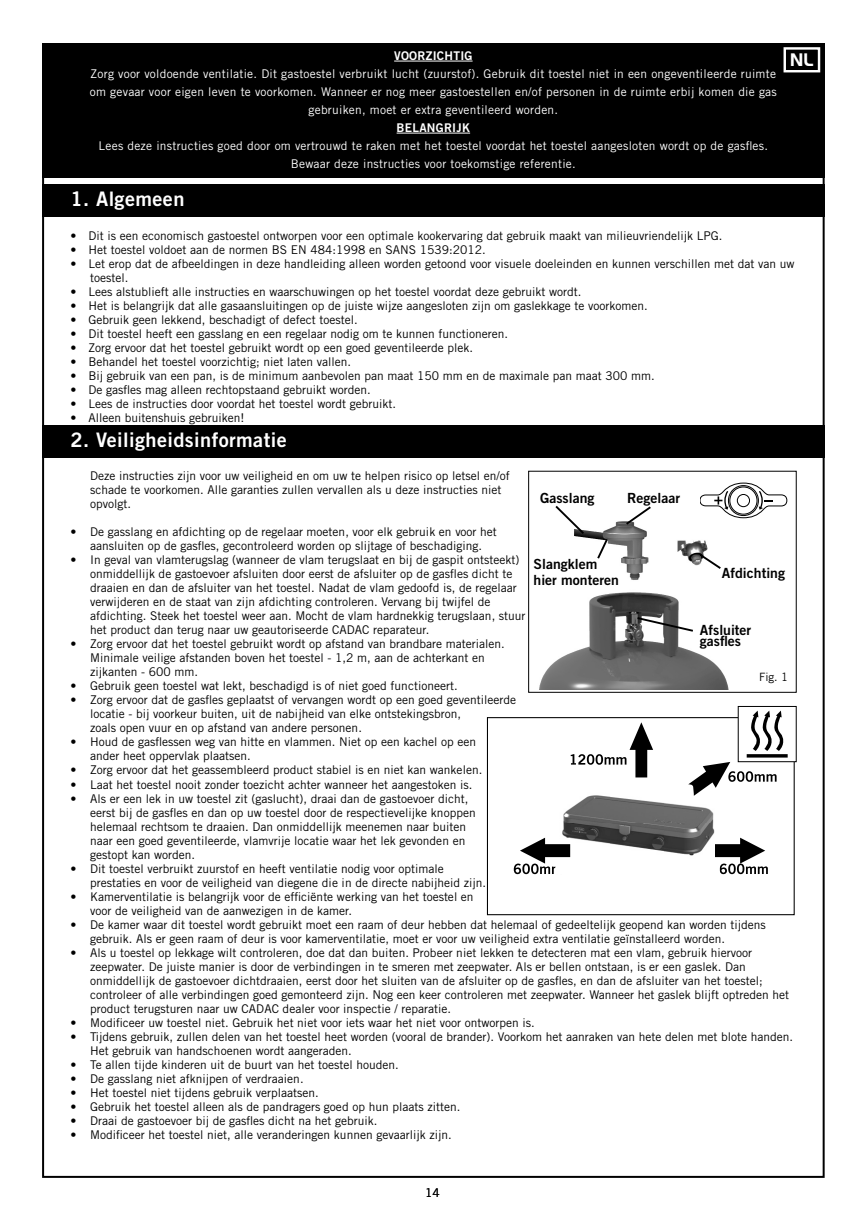
<style>
.page{position:relative;width:866px;height:1220px;background:#fff}
.page>*{position:absolute;margin:0;border:0;box-sizing:border-box;transform-origin:0 0}
.t1{font:20px "Trade Gothic LT Std Bd 2";letter-spacing:.02em;color:#fff}
.t2{font:16.2px "Hancock Park Laser";color:#fff}
.t3{font:14px/11.4px "Trade Gothic LT Std Bd 2";color:#000}
.t4{font:12px/14px "Trade Gothic LT Std";color:#000}
.t5{font:12px/18px "Trade Gothic LT Std";letter-spacing:.02em;color:#fff;text-align:center}
.t6{font:12px "Trade Gothic LT Std Bd 2";letter-spacing:.02em;color:#fff}
.t7{font:11.4px "Trade Gothic LT Std";color:#000}
</style>
<div class="page">
<div style="left:42px;top:44px;width:782px;height:134px;background:#000"></div>
<hr style="left:394px;top:61px;width:78px;height:1px;background:#fff">
<hr style="left:397px;top:133px;width:73px;height:1px;background:#fff">
<div style="left:783px;top:47px;width:37px;height:25px;border:2px solid #fff"></div>
<div style="left:42px;top:184px;width:782px;height:33px;background:#000"></div>
<div style="left:42px;top:425px;width:782px;height:32px;background:#000"></div>
<div style="left:487px;top:717px;width:308px;height:198px;border:1px solid #000"></div>
<div style="left:738px;top:706px;width:58px;height:55px;background:#fff"></div>
<div style="left:738px;top:706px;width:59px;height:56px;border:1px solid #000"></div>
<img style="left:562px;top:777px;width:153px;height:80px">
<svg style="left:571px;top:722px;width:82px;height:55px"></svg>
<svg style="left:715px;top:837px;width:53px;height:37px"></svg>
<svg style="left:514px;top:837px;width:56px;height:37px"></svg>
<svg style="left:688px;top:710px;width:99px;height:85px"></svg>
<img style="left:539px;top:521px;width:190px;height:168px">
<svg style="left:700px;top:483px;width:87px;height:35px"></svg>
<svg style="left:697px;top:552px;width:26px;height:19px"></svg>
<svg style="left:624px;top:506px;width:29px;height:20px"></svg>
<svg style="left:553px;top:505px;width:33px;height:31px"></svg>
<svg style="left:595px;top:537px;width:14px;height:23px"></svg>
<svg style="left:635px;top:616px;width:60px;height:17px"></svg>
<p class="t6" style="left:394px;top:48px;width:80px">VOORZICHTIG</p>
<p class="t5" style="left:90px;top:64px;width:688px">Zorg voor voldoende ventilatie. Dit gastoestel verbruikt lucht (zuurstof). Gebruik dit toestel niet in een ongeventileerde ruimte om gevaar voor eigen leven te voorkomen. Wanneer er nog meer gastoestellen en/of personen in de ruimte erbij komen die gas gebruiken, moet er extra geventileerd worden.</p>
<p class="t6" style="left:397px;top:120px;width:75px">BELANGRIJK</p>
<p class="t5" style="left:99px;top:136px;width:671px">Lees deze instructies goed door om vertrouwd te raken met het toestel voordat het toestel aangesloten wordt op de gasfles.<br>Bewaar deze instructies voor toekomstige referentie.</p>
<h2 class="t2" style="left:791px;top:48px;width:23px">NL</h2>
<h1 class="t1" style="left:70px;top:187px;width:115px">1. Algemeen</h1>
<p class="t4" style="left:70px;top:228px;width:653px">• Dit is een economisch gastoestel ontworpen voor een optimale kookervaring dat gebruik maakt van milieuvriendelijk LPG.</p>
<p class="t4" style="left:70px;top:242px;width:417px">• Het toestel voldoet aan de normen BS EN 484:1998 en SANS 1539:2012.</p>
<p class="t4" style="left:90px;top:256px;width:706px;text-indent:-20px">• Let erop dat de afbeeldingen in deze handleiding alleen worden getoond voor visuele doeleinden en kunnen verschillen met dat van uw toestel.</p>
<p class="t4" style="left:70px;top:284px;width:512px">• Lees alstublieft alle instructies en waarschuwingen op het toestel voordat deze gebruikt wordt.</p>
<p class="t4" style="left:70px;top:298px;width:579px">• Het is belangrijk dat alle gasaansluitingen op de juiste wijze aangesloten zijn om gaslekkage te voorkomen.</p>
<p class="t4" style="left:70px;top:312px;width:289px">• Gebruik geen lekkend, beschadigt of defect toestel.</p>
<p class="t4" style="left:70px;top:326px;width:439px">• Dit toestel heeft een gasslang en een regelaar nodig om te kunnen functioneren.</p>
<p class="t4" style="left:70px;top:340px;width:404px">• Zorg ervoor dat het toestel gebruikt wordt op een goed geventileerde plek.</p>
<p class="t4" style="left:70px;top:354px;width:282px">• Behandel het toestel voorzichtig; niet laten vallen.</p>
<p class="t4" style="left:70px;top:368px;width:586px">• Bij gebruik van een pan, is de minimum aanbevolen pan maat 150 mm en de maximale pan maat 300 mm.</p>
<p class="t4" style="left:70px;top:382px;width:302px">• De gasfles mag alleen rechtopstaand gebruikt worden.</p>
<p class="t4" style="left:70px;top:396px;width:327px">• Lees de instructies door voordat het toestel wordt gebruikt.</p>
<p class="t4" style="left:70px;top:410px;width:176px">• Alleen buitenshuis gebruiken!</p>
<h1 class="t1" style="left:70px;top:427px;width:218px">2. Veiligheidsinformatie</h1>
<p class="t4" style="left:90px;top:469px;width:421px">Deze instructies zijn voor uw veiligheid en om uw te helpen risico op letsel en/of schade te voorkomen. Alle garanties zullen vervallen als u deze instructies niet opvolgt.</p>
<p class="t4" style="left:70px;top:525px;width:428px;text-align:center">• De gasslang en afdichting op de regelaar moeten, voor elk gebruik en voor het aansluiten op de gasfles, gecontroleerd worden op slijtage of beschadiging.</p>
<p class="t4" style="left:90px;top:553px;width:437px;text-indent:-20px">• In geval van vlamterugslag (wanneer de vlam terugslaat en bij de gaspit ontsteekt) onmiddellijk de gastoevoer afsluiten door eerst de afsluiter op de gasfles dicht te draaien en dan de afsluiter van het toestel. Nadat de vlam gedoofd is, de regelaar verwijderen en de staat van zijn afdichting controleren. Vervang bij twijfel de afdichting. Steek het toestel weer aan. Mocht de vlam hardnekkig terugslaan, stuur het product dan terug naar uw geautoriseerde CADAC reparateur.</p>
<p class="t4" style="left:90px;top:637px;width:416px;text-indent:-20px">• Zorg ervoor dat het toestel gebruikt wordt op afstand van brandbare materialen.<br>Minimale veilige afstanden boven het toestel - 1,2 m, aan de achterkant en zijkanten - 600 mm.</p>
<p class="t4" style="left:70px;top:679px;width:389px">• Gebruik geen toestel wat lekt, beschadigd is of niet goed functioneert.</p>
<p class="t4" style="left:90px;top:693px;width:427px;text-indent:-20px">• Zorg ervoor dat de gasfles geplaatst of vervangen wordt op een goed geventileerde locatie - bij voorkeur buiten, uit de nabijheid van elke ontstekingsbron,<br>zoals open vuur en op afstand van andere personen.</p>
<p class="t4" style="left:90px;top:735px;width:387px;text-indent:-20px">• Houd de gasflessen weg van hitte en vlammen. Niet op een kachel op een ander heet oppervlak plaatsen.</p>
<p class="t4" style="left:70px;top:763px;width:413px">• Zorg ervoor dat het geassembleerd product stabiel is en niet kan wankelen.</p>
<p class="t4" style="left:70px;top:777px;width:404px">• Laat het toestel nooit zonder toezicht achter wanneer het aangestoken is.</p>
<p class="t4" style="left:90px;top:791px;width:387px;text-indent:-20px">• Als er een lek in uw toestel zit (gaslucht), draai dan de gastoevoer dicht, eerst bij de gasfles en dan op uw toestel door de respectievelijke knoppen helemaal rechtsom te draaien. Dan onmiddellijk meenemen naar buiten naar een goed geventileerde, vlamvrije locatie waar het lek gevonden en gestopt kan worden.</p>
<p class="t4" style="left:90px;top:861px;width:397px;text-indent:-20px">• Dit toestel verbruikt zuurstof en heeft ventilatie nodig voor optimale prestaties en voor de veiligheid van diegene die in de directe nabijheid zijn.</p>
<p class="t4" style="left:90px;top:889px;width:385px;text-indent:-20px">• Kamerventilatie is belangrijk voor de efficiënte werking van het toestel en voor de veiligheid van de aanwezigen in de kamer.</p>
<p class="t4" style="left:90px;top:917px;width:677px;text-indent:-20px">• De kamer waar dit toestel wordt gebruikt moet een raam of deur hebben dat helemaal of gedeeltelijk geopend kan worden tijdens gebruik. Als er geen raam of deur is voor kamerventilatie, moet er voor uw veiligheid extra ventilatie geïnstalleerd worden.</p>
<p class="t4" style="left:90px;top:945px;width:700px;text-indent:-20px">• Als u toestel op lekkage wilt controleren, doe dat dan buiten. Probeer niet lekken te detecteren mat een vlam, gebruik hiervoor zeepwater. De juiste manier is door de verbindingen in te smeren met zeepwater. Als er bellen ontstaan, is er een gaslek. Dan onmiddellijk de gastoevoer dichtdraaien, eerst door het sluiten van de afsluiter op de gasfles, en dan de afsluiter van het toestel; controleer of alle verbindingen goed gemonteerd zijn. Nog een keer controleren met zeepwater. Wanneer het gaslek blijft optreden het product terugsturen naar uw CADAC dealer voor inspectie / reparatie.</p>
<p class="t4" style="left:70px;top:1015px;width:466px">• Modificeer uw toestel niet. Gebruik het niet voor iets waar het niet voor ontworpen is.</p>
<p class="t4" style="left:90px;top:1029px;width:704px;text-indent:-20px">• Tijdens gebruik, zullen delen van het toestel heet worden (vooral de brander). Voorkom het aanraken van hete delen met blote handen.<br>Het gebruik van handschoenen wordt aangeraden.</p>
<p class="t4" style="left:70px;top:1057px;width:330px">• Te allen tijde kinderen uit de buurt van het toestel houden.</p>
<p class="t4" style="left:70px;top:1071px;width:235px">• De gasslang niet afknijpen of verdraaien.</p>
<p class="t4" style="left:70px;top:1085px;width:250px">• Het toestel niet tijdens gebruik verplaatsen.</p>
<p class="t4" style="left:70px;top:1099px;width:391px">• Gebruik het toestel alleen als de pandragers goed op hun plaats zitten.</p>
<p class="t4" style="left:70px;top:1113px;width:309px">• Draai de gastoevoer bij de gasfles dicht na het gebruik.</p>
<p class="t4" style="left:70px;top:1127px;width:383px">• Modificeer het toestel niet, alle veranderingen kunnen gevaarlijk zijn.</p>
<p class="t3" style="left:540px;top:492px;width:56px">Gasslang</p>
<p class="t3" style="left:627px;top:492px;width:54px">Regelaar</p>
<p class="t3" style="left:534px;top:555px;width:87px;line-height:16px">Slangklem hier monteren</p>
<p class="t3" style="left:722px;top:567px;width:65px">Afdichting</p>
<p class="t3" style="left:700px;top:623px;width:53px">Afsluiter gasfles</p>
<p class="t7" style="left:759px;top:669px;width:31px">Fig. 1</p>
<p class="t4" style="left:425px;top:1185px;width:16px">14</p>
</div>
